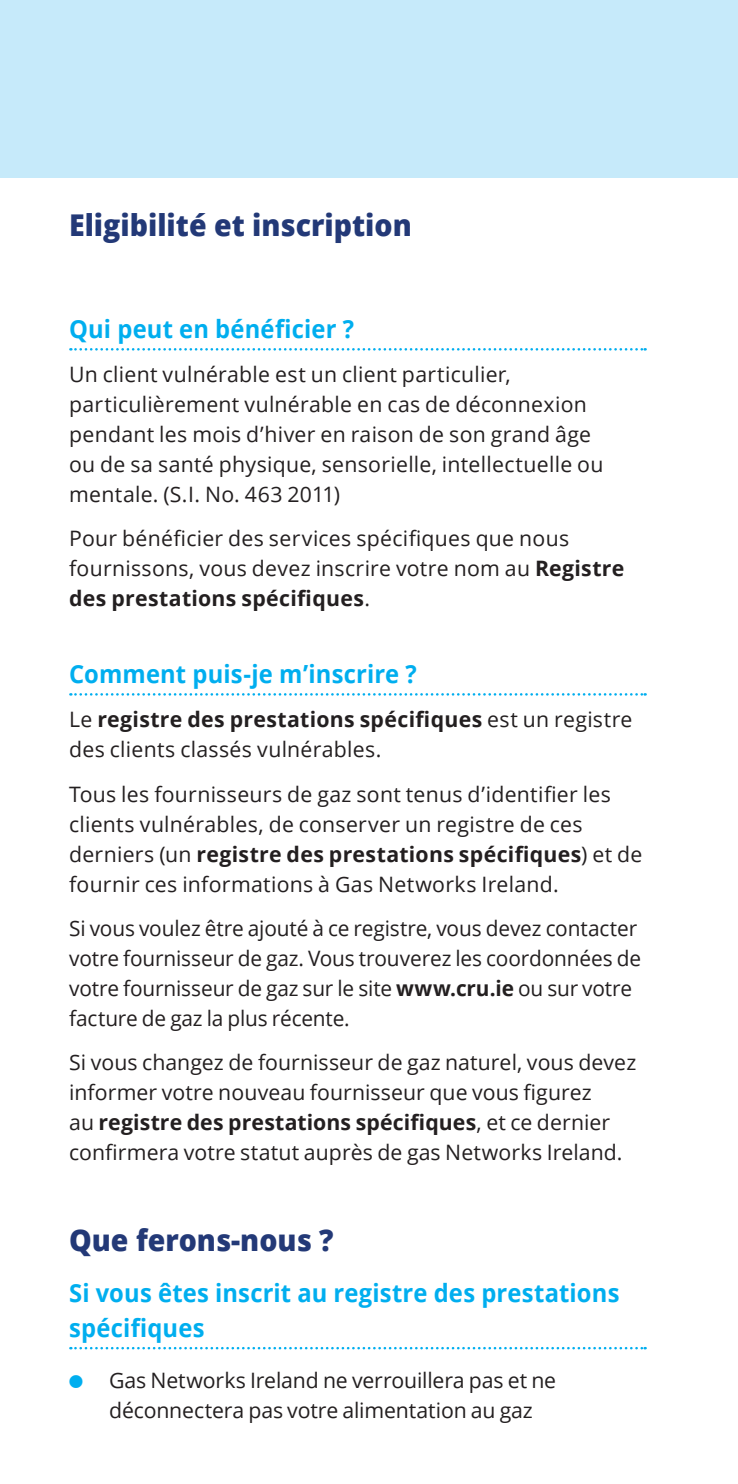
<style>
.page{position:relative;width:738px;height:1484px;background:#fff}
.page>*{position:absolute;margin:0;border:0;box-sizing:border-box;transform-origin:0 0}
.t1{font:800 30px "Open Sans";color:#233977;scale:.95 1}
.t2{font:700 25px/35px "Open Sans";letter-spacing:.005em;color:#00aeef;scale:.95 1}
.t3{font:21.25px/30px "Open Sans";letter-spacing:.01em;color:#231f20}
.t4{font:700 21.25px "Open Sans";letter-spacing:.005em;color:#231f20}
.s1{font-weight:700}
.s2{font-weight:400}
.s3{font-family:"Monotype Sorts";font-size:17.5px;color:#00aeef}
</style>
<div class="page">
<div style="left:0;top:0;width:737px;height:177px;background:#c6eafa"></div>
<svg style="left:70px;top:1347px;width:575px;height:2px"></svg>
<svg style="left:70px;top:693px;width:575px;height:3px"></svg>
<svg style="left:70px;top:348px;width:575px;height:3px"></svg>
<h4 class="t1" style="left:69px;top:202px;width:362px">Eligibilité et inscription</h4>
<h5 class="t2" style="left:69px;top:311px;width:301px">Qui peut en bénéficier ?</h5>
<p class="t3" style="left:69px;top:359px;width:535px">Un client vulnérable est un client particulier, particulièrement vulnérable en cas de déconnexion pendant les mois d’hiver en raison de son grand âge ou de sa santé physique, sensorielle, intellectuelle ou mentale. (S.I. No. 463 2011)</p>
<p class="t3" style="left:69px;top:523px;width:501px">Pour bénéficier des services spécifiques que nous</p>
<p class="t3" style="left:69px;top:553px;width:556px">fournissons, vous devez inscrire votre nom au <span class="s1">Registre des prestations spécifiques</span>.</p>
<h5 class="t2" style="left:69px;top:656px;width:367px">Comment puis-je m’inscrire ?</h5>
<p class="t3" style="left:69px;top:704px;width:565px">Le <span class="s1">registre des prestations spécifiques</span> est un registre des clients classés vulnérables.</p>
<p class="t3" style="left:69px;top:778px;width:543px">Tous les fournisseurs de gaz sont tenus d’identifier les</p>
<p class="t3" style="left:69px;top:808px;width:575px">clients vulnérables, de conserver un registre de ces derniers (un <span class="s1">registre des prestations spécifiques</span>) et de fournir ces informations à Gas Networks Ireland.</p>
<p class="t3" style="left:69px;top:912px;width:573px">Si vous voulez être ajouté à ce registre, vous devez contacter votre fournisseur de gaz. Vous trouverez les coordonnées de votre fournisseur de gaz sur le site <span class="s1">www.cru.ie</span> ou sur votre facture de gaz la plus récente.</p>
<p class="t3" style="left:69px;top:1046px;width:568px">Si vous changez de fournisseur de gaz naturel, vous devez</p>
<p class="t3" style="left:69px;top:1076px;width:524px">informer votre nouveau fournisseur que vous figurez</p>
<p class="t4" style="left:69px;top:1107px;width:542px"><span class="s2">au</span> registre des prestations spécifiques<span class="s2">, et ce dernier</span></p>
<p class="t3" style="left:69px;top:1136px;width:555px">confirmera votre statut auprès de gas Networks Ireland.</p>
<h4 class="t1" style="left:69px;top:1217px;width:280px">Que ferons-nous ?</h4>
<h5 class="t2" style="left:69px;top:1275px;width:580px">Si vous êtes inscrit au registre des prestations spécifiques</h5>
<p class="t3" style="left:109px;top:1364px;width:448px;text-indent:-40px"><span class="s3">l</span> Gas Networks Ireland ne verrouillera pas et ne déconnectera pas votre alimentation au gaz</p>
</div>
